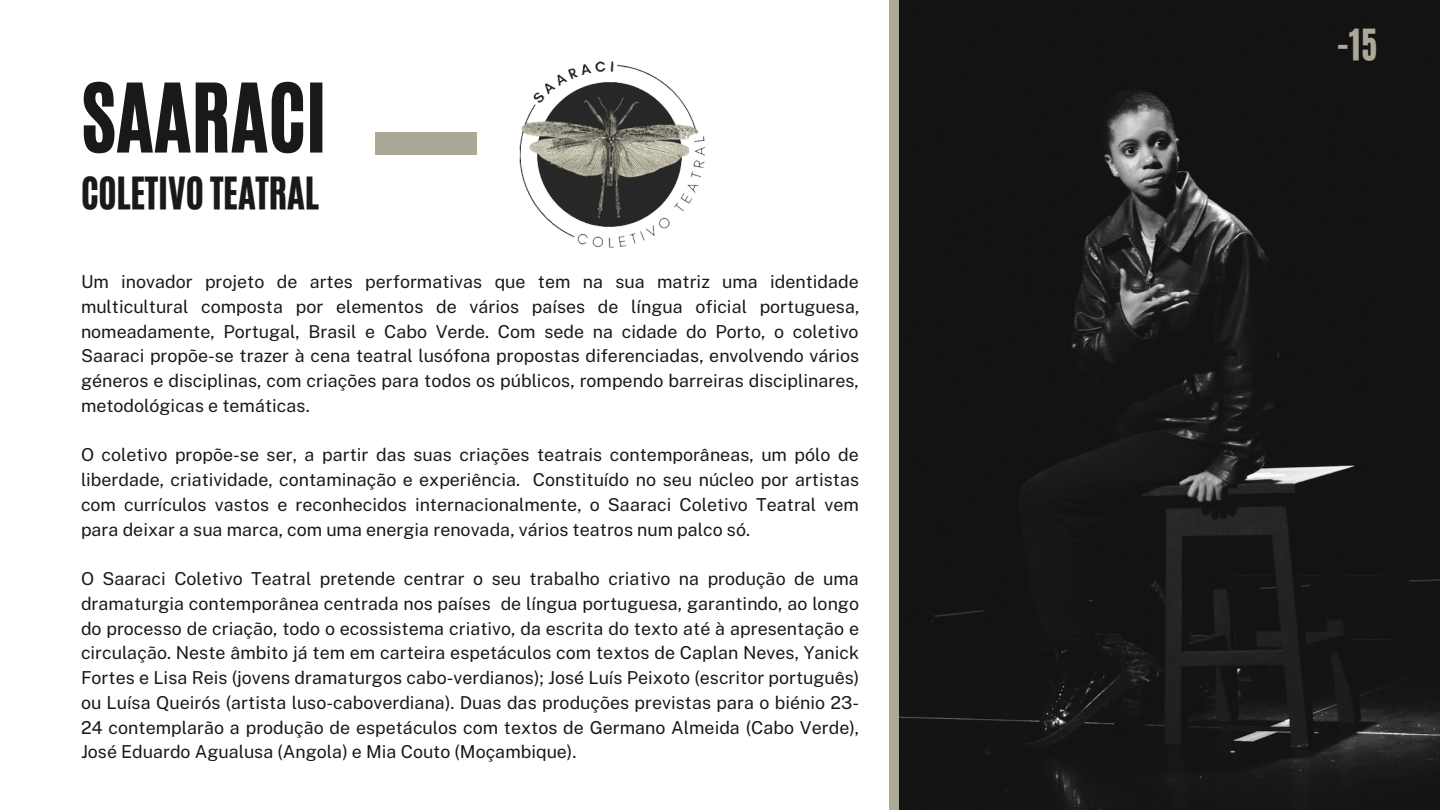
<style>
.page{position:relative;width:1440px;height:810px;background:#fff}
.page>*{position:absolute;margin:0;border:0;box-sizing:border-box;transform-origin:0 0}
.t1{font:79.2px "CA Generated";color:#191919}
.t2{font:37.2px "CA Generated";color:#191919}
.t3{font:36px "CA Generated";color:#aba897}
.t4{font:17.8px/24.8px "Public Sans";color:#191919;text-align:justify}
</style>
<div class="page">
<div style="left:889px;top:0;width:27px;height:810px;background:#aba897"></div>
<img style="left:899px;top:0;width:541px;height:810px">
<img style="left:519px;top:61px;width:187px;height:187px">
<div style="left:375px;top:132px;width:102px;height:23px;background:#aba897"></div>
<h1 class="t1" style="left:81px;top:61px;width:247px">SAARACI</h1>
<h2 class="t2" style="left:81px;top:167px;width:239px">COLETIVO TEATRAL</h2>
<p class="t4" style="left:81px;top:269px;width:780px">Um inovador projeto de artes performativas que tem na sua matriz uma identidade multicultural composta por elementos de vários países de língua oficial portuguesa, nomeadamente, Portugal, Brasil e Cabo Verde. Com sede na cidade do Porto, o coletivo Saaraci propõe-se trazer à cena teatral lusófona propostas diferenciadas, envolvendo vários géneros e disciplinas, com criações para todos os públicos, rompendo barreiras disciplinares, metodológicas e temáticas.</p>
<p class="t4" style="left:81px;top:443px;width:780px">O coletivo propõe-se ser, a partir das suas criações teatrais contemporâneas, um pólo de liberdade, criatividade, contaminação e experiência. Constituído no seu núcleo por artistas com currículos vastos e reconhecidos internacionalmente, o Saaraci Coletivo Teatral vem para deixar a sua marca, com uma energia renovada, vários teatros num palco só.</p>
<p class="t4" style="left:81px;top:566px;width:780px">O Saaraci Coletivo Teatral pretende centrar o seu trabalho criativo na produção de uma dramaturgia contemporânea centrada nos países de língua portuguesa, garantindo, ao longo do processo de criação, todo o ecossistema criativo, da escrita do texto até à apresentação e circulação. Neste âmbito já tem em carteira espetáculos com textos de Caplan Neves, Yanick Fortes e Lisa Reis (jovens dramaturgos cabo-verdianos); José Luís Peixoto (escritor português) ou Luísa Queirós (artista luso-caboverdiana). Duas das produções previstas para o biénio 23- 24 contemplarão a produção de espetáculos com textos de Germano Almeida (Cabo Verde), José Eduardo Agualusa (Angola) e Mia Couto (Moçambique).</p>
<h3 class="t3" style="left:1337px;top:19px;width:42px">-15</h3>
</div>
